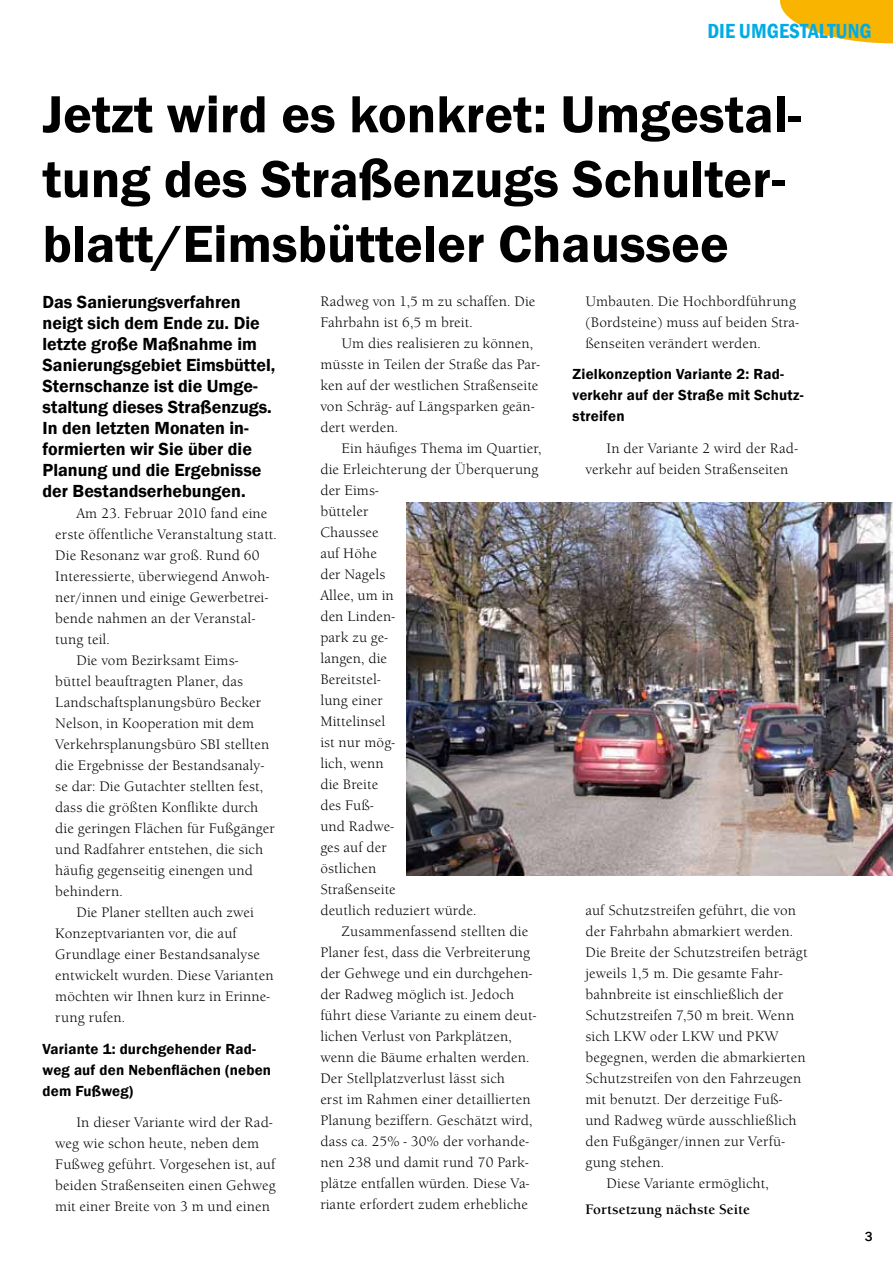
<style>
.page{position:relative;width:893px;height:1263px;background:#fff}
.page>*{position:absolute;margin:0;border:0;box-sizing:border-box;transform-origin:0 0}
.t1{font:600 54px/64.8px "Franklin Gothic";color:#000}
.t2{font:600 condensed 21px "Franklin Gothic";color:#00ace5}
.t3{font:600 18px/21px "Franklin Gothic";color:#000}
.t4{font:600 15px/21px "Franklin Gothic";letter-spacing:.01em;color:#000}
.t5{font:14.25px/21px "Berkeley Old Style EF";letter-spacing:.01em;color:#000}
.t6{font:700 14.25px "Berkeley Old Style EF";letter-spacing:.01em;color:#000}
.t7{font:500 13.5px "Franklin Gothic";color:#000}
</style>
<div class="page">
<svg style="left:780px;top:0;width:113px;height:43px"></svg>
<img style="left:406px;top:503px;width:487px;height:373px">
<h2 class="t2" style="left:707px;top:17px;width:166px">DIE UMGESTALTUNG</h2>
<h1 class="t1" style="left:43px;top:83px;width:761px">Jetzt wird es konkret: Umgestal&shy;tung des Straßenzugs Schulter&shy;blatt/Eimsbütteler Chaussee</h1>
<p class="t3" style="left:43px;top:292px;width:234px">Das Sanierungsverfahren neigt sich dem Ende zu. Die letzte große Maßnahme im<br>Sanierungsgebiet Eimsbüttel,<br>Sternschanze ist die Umge&shy;staltung dieses Straßenzugs.<br>In den letzten Monaten in&shy;formierten wir Sie über die<br>Planung und die Ergebnisse der Bestandserhebungen.</p>
<p class="t5" style="left:76px;top:503px;width:192px">Am 23. Februar 2010 fand eine</p>
<p class="t5" style="left:55px;top:524px;width:223px">erste öffentliche Veranstaltung statt.</p>
<p class="t5" style="left:55px;top:545px;width:206px">Die Resonanz war groß. Rund 60</p>
<p class="t5" style="left:55px;top:566px;width:216px">Interessierte, überwiegend Anwoh-</p>
<p class="t5" style="left:55px;top:587px;width:214px">ner/innen und einige Gewerbetrei-</p>
<p class="t5" style="left:55px;top:608px;width:201px">bende nahmen an der Veranstal-</p>
<p class="t5" style="left:55px;top:629px;width:56px">tung teil.</p>
<p class="t5" style="left:76px;top:650px;width:163px">Die vom Bezirksamt Eims-</p>
<p class="t5" style="left:55px;top:671px;width:189px">büttel beauftragten Planer, das</p>
<p class="t5" style="left:55px;top:692px;width:207px">Landschaftsplanungsbüro Becker</p>
<p class="t5" style="left:55px;top:713px;width:200px">Nelson, in Kooperation mit dem</p>
<p class="t5" style="left:55px;top:734px;width:216px">Verkehrsplanungsbüro SBI stellten</p>
<p class="t5" style="left:55px;top:755px;width:211px">die Ergebnisse der Bestandsanaly-</p>
<p class="t5" style="left:55px;top:776px;width:209px">se dar: Die Gutachter stellten fest,</p>
<p class="t5" style="left:55px;top:797px;width:205px">dass die größten Konflikte durch</p>
<p class="t5" style="left:55px;top:818px;width:221px">die geringen Flächen für Fußgänger</p>
<p class="t5" style="left:55px;top:839px;width:209px">und Radfahrer entstehen, die sich</p>
<p class="t5" style="left:55px;top:860px;width:199px">häufig gegenseitig einengen und</p>
<p class="t5" style="left:55px;top:881px;width:69px">behindern.</p>
<p class="t5" style="left:76px;top:902px;width:179px">Die Planer stellten auch zwei</p>
<p class="t5" style="left:55px;top:923px;width:183px">Konzeptvarianten vor, die auf</p>
<p class="t5" style="left:55px;top:944px;width:206px">Grundlage einer Bestandsanalyse</p>
<p class="t5" style="left:55px;top:965px;width:220px">entwickelt wurden. Diese Varianten</p>
<p class="t5" style="left:55px;top:986px;width:216px">möchten wir Ihnen kurz in Erinne-</p>
<p class="t5" style="left:55px;top:1007px;width:71px">rung rufen.</p>
<p class="t4" style="left:43px;top:1038px;width:230px">Variante 1: durchgehender Rad&shy;weg auf den Nebenflächen (neben dem Fußweg)</p>
<p class="t5" style="left:55px;top:1112px;width:222px;text-indent:21px">In dieser Variante wird der Rad&shy;weg wie schon heute, neben dem Fußweg geführt. Vorgesehen ist, auf beiden Straßenseiten einen Gehweg mit einer Breite von 3 m und einen</p>
<p class="t5" style="left:320px;top:291px;width:217px">Radweg von 1,5 m zu schaffen. Die<br>Fahrbahn ist 6,5 m breit.</p>
<p class="t5" style="left:320px;top:333px;width:221px;text-indent:21px">Um dies realisieren zu können, müsste in Teilen der Straße das Par&shy;ken auf der westlichen Straßenseite von Schräg- auf Längsparken geän&shy;dert werden.</p>
<p class="t5" style="left:320px;top:438px;width:223px;text-indent:21px">Ein häufiges Thema im Quartier, die Erleichterung der Überquerung der Eims-<br>bütteler<br>Chaussee<br>auf Höhe<br>der Nagels<br>Allee, um in<br>den Linden-<br>park zu ge-<br>langen, die<br>Bereitstel-<br>lung einer<br>Mittelinsel<br>ist nur mög-<br>lich, wenn<br>die Breite<br>des Fuß-<br>und Radwe-<br>ges auf der<br>östlichen<br>Straßenseite<br>deutlich reduziert würde.</p>
<p class="t5" style="left:320px;top:921px;width:218px;text-indent:21px">Zusammenfassend stellten die Planer fest, dass die Verbreiterung der Gehwege und ein durchgehen&shy;der Radweg möglich ist. Jedoch führt diese Variante zu einem deut&shy;lichen Verlust von Parkplätzen, wenn die Bäume erhalten werden.<br>Der Stellplatzverlust lässt sich<br>erst im Rahmen einer detaillierten Planung beziffern. Geschätzt wird, dass ca. 25% - 30% der vorhande&shy;nen 238 und damit rund 70 Park&shy;plätze entfallen würden. Diese Va&shy;riante erfordert zudem erhebliche</p>
<p class="t5" style="left:585px;top:291px;width:215px">Umbauten. Die Hochbordführung (Bordsteine) muss auf beiden Stra&shy;ßenseiten verändert werden.</p>
<p class="t4" style="left:573px;top:364px;width:232px">Zielkonzeption Variante 2: Rad&shy;verkehr auf der Straße mit Schutz&shy;streifen</p>
<p class="t5" style="left:585px;top:438px;width:214px;text-indent:21px">In der Variante 2 wird der Rad&shy;verkehr auf beiden Straßenseiten</p>
<p class="t5" style="left:585px;top:900px;width:212px">auf Schutzstreifen geführt, die von</p>
<p class="t5" style="left:585px;top:921px;width:209px">der Fahrbahn abmarkiert werden.</p>
<p class="t5" style="left:585px;top:942px;width:224px">Die Breite der Schutzstreifen beträgt</p>
<p class="t5" style="left:585px;top:963px;width:199px">jeweils 1,5 m. Die gesamte Fahr-</p>
<p class="t5" style="left:585px;top:984px;width:199px">bahnbreite ist einschließlich der</p>
<p class="t5" style="left:585px;top:1005px;width:210px">Schutzstreifen 7,50 m breit. Wenn</p>
<p class="t5" style="left:585px;top:1026px;width:194px">sich LKW oder LKW und PKW</p>
<p class="t5" style="left:585px;top:1047px;width:222px">begegnen, werden die abmarkierten</p>
<p class="t5" style="left:585px;top:1068px;width:217px">Schutzstreifen von den Fahrzeugen</p>
<p class="t5" style="left:585px;top:1089px;width:198px">mit benutzt. Der derzeitige Fuß-</p>
<p class="t5" style="left:585px;top:1110px;width:213px">und Radweg würde ausschließlich</p>
<p class="t5" style="left:585px;top:1131px;width:201px">den Fußgänger/innen zur Verfü-</p>
<p class="t5" style="left:585px;top:1152px;width:80px">gung stehen.</p>
<p class="t5" style="left:607px;top:1173px;width:163px">Diese Variante ermöglicht,</p>
<p class="t6" style="left:585px;top:1201px;width:166px">Fortsetzung nächste Seite</p>
<p class="t7" style="left:865px;top:1228px;width:9px">3</p>
</div>
